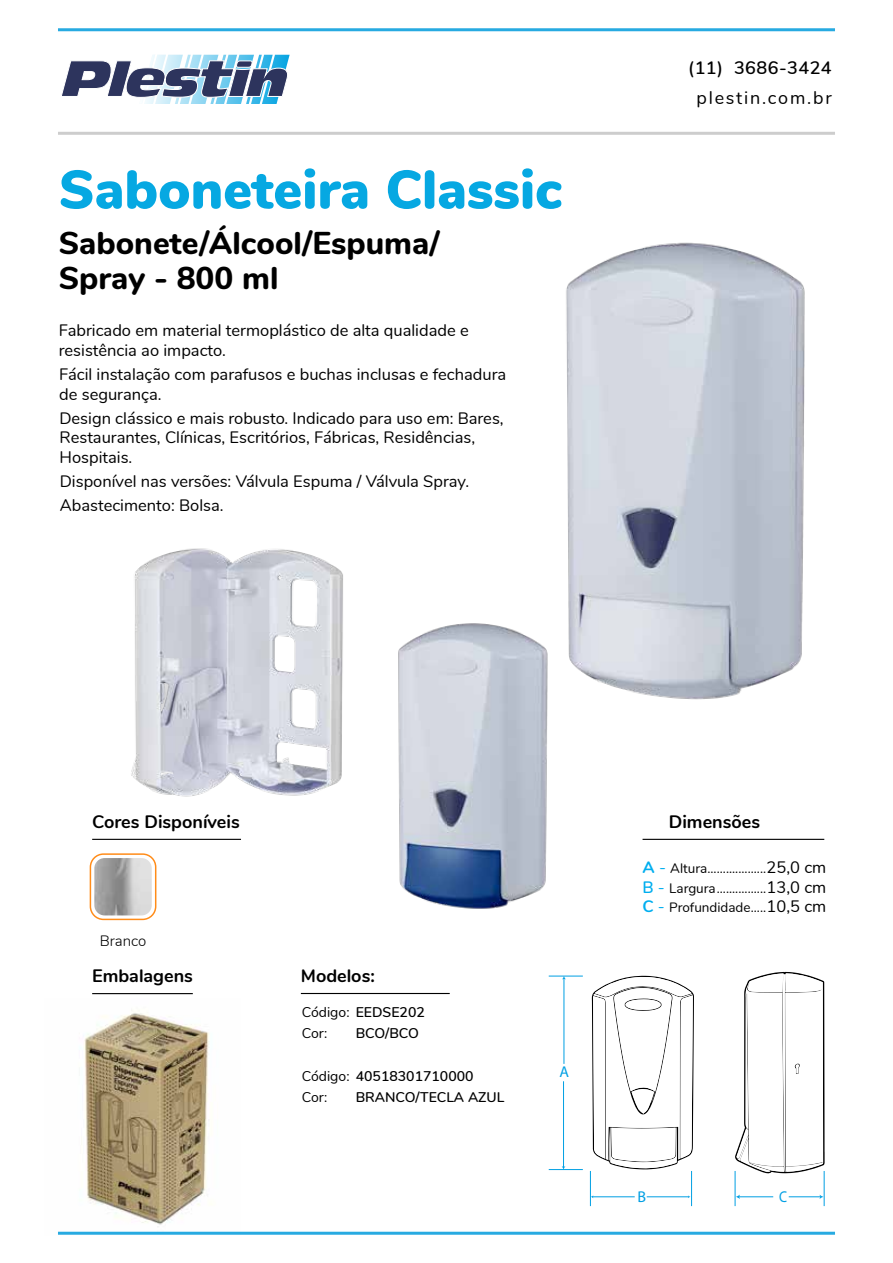
<style>
.page{position:relative;width:893px;height:1263px;background:#fff}
.page>*{position:absolute;margin:0;border:0;box-sizing:border-box;transform-origin:0 0}
.t1{font:900 54px "Nunito";color:#06a8e2}
.t2{font:800 31.5px/34.5px "Nunito";color:#000}
.t3{font:700 18px "Nunito";color:#000}
.t4{font:18px "Nunito";letter-spacing:.1em;color:#000}
.t5{font:600 18px "Nunito";letter-spacing:.025em;color:#000}
.t6{font:16.5px/19.8px "Nunito";color:#000}
.t7{font:15.75px "Myriad Pro";color:#009fe3}
.t8{font:15.75px "Myriad Pro";color:#009fe3;scale:.88 1}
.t9{font:300 15px "Nunito";color:#000}
.t10{font:600 14.1px/21.1px "Nunito";color:#000}
.t11{font:14.1px/21.1px "Nunito";color:#000}
.t12{font:13.5px/19.8px "Nunito";color:#000;text-align:justify}
.s1{font-weight:600}
.s2{font-weight:400}
.s3{font-weight:700;font-size:16.5px;color:#00aeef}
.s4{font-size:16.5px;color:#00aeef}
.s5{font-size:16.5px}
.s6{font-weight:600;font-size:16.5px;color:#00aeef}
</style>
<div class="page">
<svg style="left:90px;top:853px;width:66px;height:67px"></svg>
<img style="left:94px;top:858px;width:58px;height:57px">
<hr style="left:92px;top:839px;width:149px;height:1px;background:#000">
<hr style="left:301px;top:993px;width:149px;height:1px;background:#000">
<hr style="left:642px;top:839px;width:182px;height:1px;background:#000">
<hr style="left:92px;top:993px;width:101px;height:1px;background:#000">
<img style="left:58px;top:1010px;width:182px;height:222px">
<img style="left:566px;top:242px;width:239px;height:458px">
<hr style="left:549px;top:1169px;width:34px;height:1px;background:#009fe3">
<hr style="left:824px;top:1171px;width:1px;height:35px;background:#009fe3">
<hr style="left:789px;top:1196px;width:32px;height:1px;background:#009fe3">
<svg style="left:819px;top:1194px;width:4px;height:5px"></svg>
<hr style="left:735px;top:1171px;width:1px;height:35px;background:#009fe3">
<hr style="left:739px;top:1196px;width:34px;height:1px;background:#009fe3">
<svg style="left:736px;top:1194px;width:4px;height:5px"></svg>
<hr style="left:590px;top:1171px;width:1px;height:35px;background:#009fe3">
<hr style="left:691px;top:1171px;width:1px;height:35px;background:#009fe3">
<hr style="left:593px;top:1196px;width:42px;height:1px;background:#009fe3">
<hr style="left:647px;top:1196px;width:42px;height:1px;background:#009fe3">
<hr style="left:563px;top:1081px;width:1px;height:86px;background:#009fe3">
<hr style="left:549px;top:976px;width:34px;height:1px;background:#009fe3">
<hr style="left:564px;top:978px;width:1px;height:86px;background:#009fe3">
<img style="left:131px;top:548px;width:212px;height:249px">
<img style="left:398px;top:609px;width:177px;height:300px">
<svg style="left:735px;top:972px;width:90px;height:201px"></svg>
<svg style="left:592px;top:976px;width:102px;height:193px"></svg>
<hr style="left:58px;top:1232px;width:777px;height:3px;background:#27aae1">
<hr style="left:58px;top:28px;width:777px;height:3px;background:#27aae1">
<hr style="left:58px;top:132px;width:777px;height:3px;background:#cdcdcd">
<svg style="left:61px;top:55px;width:229px;height:49px"></svg>
<p class="t5" style="left:688px;top:55px;width:145px">(11) 3686-3424</p>
<h1 class="t1" style="left:59px;top:150px;width:505px">Saboneteira Classic</h1>
<h2 class="t2" style="left:59px;top:224px;width:383px">Sabonete/Álcool/Espuma/<br>Spray - 800 ml</h2>
<p class="t6" style="left:59px;top:319px;width:411px">Fabricado em material termoplástico de alta qualidade e resistência ao impacto.</p>
<p class="t6" style="left:59px;top:363px;width:449px">Fácil instalação com parafusos e buchas inclusas e fechadura de segurança.</p>
<p class="t6" style="left:59px;top:407px;width:446px">Design clássico e mais robusto. Indicado para uso em: Bares,<br>Restaurantes, Clínicas, Escritórios, Fábricas, Residências,<br>Hospitais.</p>
<p class="t6" style="left:60px;top:469px;width:411px;line-height:24px">Disponível nas versões: Válvula Espuma / Válvula Spray.<br>Abastecimento: Bolsa.</p>
<p class="t4" style="left:696px;top:84px;width:137px">plestin.com.br</p>
<p class="t3" style="left:92px;top:809px;width:149px">Cores Disponíveis</p>
<p class="t3" style="left:669px;top:809px;width:93px">Dimensões</p>
<p class="t9" style="left:100px;top:930px;width:48px">Branco</p>
<p class="t3" style="left:92px;top:962px;width:102px">Embalagens</p>
<p class="t3" style="left:301px;top:963px;width:75px">Modelos:</p>
<p class="t11" style="left:302px;top:1001px;width:125px">Código: <span class="s1">EEDSE202<br></span>Cor:</p>
<p class="t10" style="left:356px;top:1022px;width:65px">BCO/BCO</p>
<p class="t10" style="left:302px;top:1064px;width:173px"><span class="s2">Código:</span> 40518301710000<br><span class="s2">Cor:</span></p>
<p class="t10" style="left:356px;top:1085px;width:150px">BRANCO/TECLA AZUL</p>
<p class="t7" style="left:559px;top:1062px;width:11px">A</p>
<p class="t12" style="left:642px;top:857px;width:185px"><span class="s3">A</span> <span class="s4">-</span> Altura...................<span class="s5">25,0 cm </span><span class="s6">B</span> <span class="s4">-</span> Largura................<span class="s5">13,0 cm </span><span class="s3">C</span> <span class="s4">-</span> Profundidade.....<span class="s5">10,5 cm</span></p>
<p class="t7" style="left:637px;top:1187px;width:10px">B</p>
<p class="t8" style="left:779px;top:1187px;width:11px">C</p>
</div>
